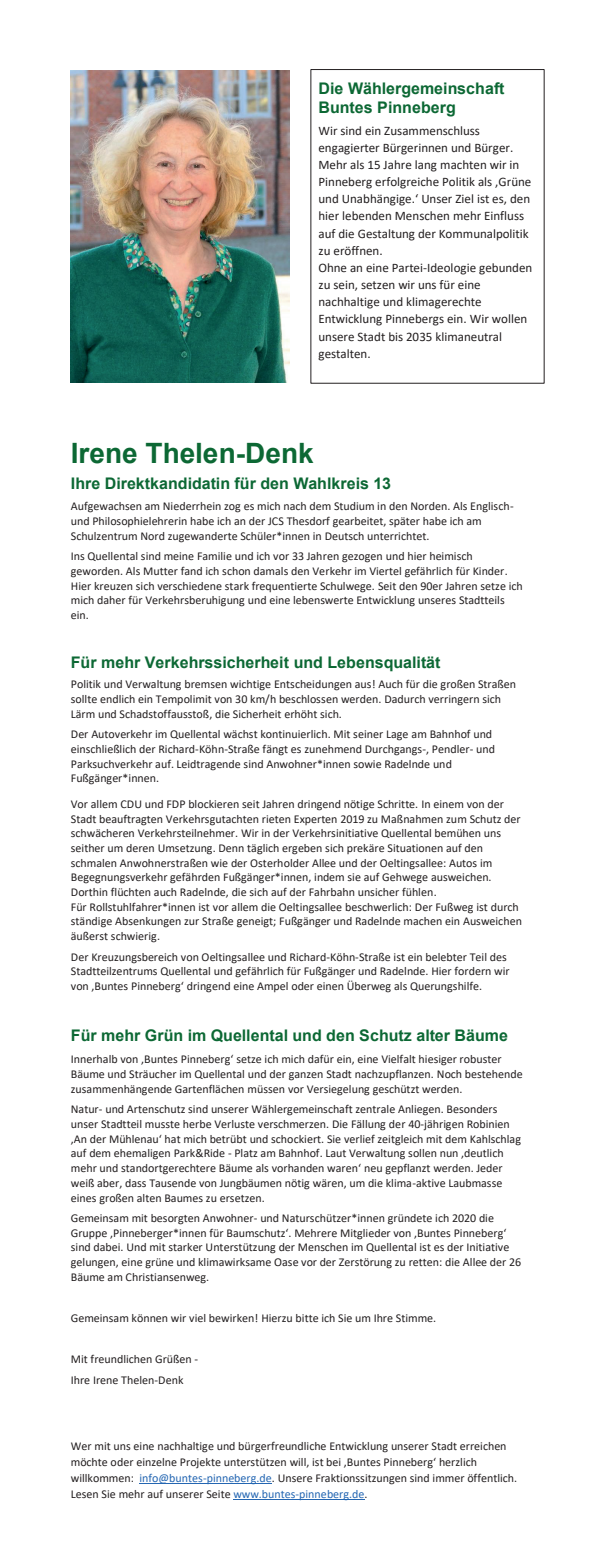
<style>
.page{position:relative;width:596px;height:1560px;background:#fff}
.page>*{position:absolute;margin:0;border:0;box-sizing:border-box;transform-origin:0 0}
.t1{font:700 28px "Arial";color:#0c6834}
.t2{font:700 16px/18.5px "Arial";color:#0c6834}
.t3{font:13px/17.1px "Calibri";color:#231f20}
.t4{font:12px/14.7px "Calibri";color:#231f20}
.s1{color:#2466b2}
</style>
<div class="page">
<img style="left:71px;top:71px;width:218px;height:311px">
<hr style="left:139px;top:1482px;width:133px;height:1px;background:#2466b2">
<hr style="left:233px;top:1498px;width:131px;height:1px;background:#2466b2">
<h2 class="t2" style="left:318px;top:80px;width:187px">Die Wählergemeinschaft<br>Buntes Pinneberg</h2>
<p class="t3" style="left:318px;top:122px;width:215px">Wir sind ein Zusammenschluss engagierter Bürgerinnen und Bürger.<br>Mehr als 15 Jahre lang machten wir in Pinneberg erfolgreiche Politik als ‚Grüne und Unabhängige.‘ Unser Ziel ist es, den hier lebenden Menschen mehr Einfluss auf die Gestaltung der Kommunalpolitik zu eröffnen.<br>Ohne an eine Partei-Ideologie gebunden zu sein, setzen wir uns für eine nachhaltige und klimagerechte Entwicklung Pinnebergs ein. Wir wollen unsere Stadt bis 2035 klimaneutral gestalten.</p>
<h1 class="t1" style="left:71px;top:434px;width:244px">Irene Thelen-Denk</h1>
<h2 class="t2" style="left:71px;top:475px;width:321px">Ihre Direktkandidatin für den Wahlkreis 13</h2>
<p class="t4" style="left:71px;top:499px;width:444px">Aufgewachsen am Niederrhein zog es mich nach dem Studium in den Norden. Als Englisch&shy;und Philosophielehrerin habe ich an der JCS Thesdorf gearbeitet, später habe ich am<br>Schulzentrum Nord zugewanderte Schüler*innen in Deutsch unterrichtet.</p>
<p class="t4" style="left:71px;top:548px;width:453px">Ins Quellental sind meine Familie und ich vor 33 Jahren gezogen und hier heimisch geworden. Als Mutter fand ich schon damals den Verkehr im Viertel gefährlich für Kinder.<br>Hier kreuzen sich verschiedene stark frequentierte Schulwege. Seit den 90er Jahren setze ich mich daher für Verkehrsberuhigung und eine lebenswerte Entwicklung unseres Stadtteils ein.</p>
<h2 class="t2" style="left:71px;top:653px;width:371px">Für mehr Verkehrssicherheit und Lebensqualität</h2>
<p class="t4" style="left:71px;top:676px;width:446px">Politik und Verwaltung bremsen wichtige Entscheidungen aus! Auch für die großen Straßen sollte endlich ein Tempolimit von 30 km/h beschlossen werden. Dadurch verringern sich<br>Lärm und Schadstoffausstoß, die Sicherheit erhöht sich.</p>
<p class="t4" style="left:71px;top:726px;width:425px">Der Autoverkehr im Quellental wächst kontinuierlich. Mit seiner Lage am Bahnhof und einschließlich der Richard-Köhn-Straße fängt es zunehmend Durchgangs-, Pendler- und Parksuchverkehr auf. Leidtragende sind Anwohner*innen sowie Radelnde und Fußgänger*innen.</p>
<p class="t4" style="left:71px;top:796px;width:452px">Vor allem CDU und FDP blockieren seit Jahren dringend nötige Schritte. In einem von der Stadt beauftragten Verkehrsgutachten rieten Experten 2019 zu Maßnahmen zum Schutz der schwächeren Verkehrsteilnehmer. Wir in der Verkehrsinitiative Quellental bemühen uns seither um deren Umsetzung. Denn täglich ergeben sich prekäre Situationen auf den schmalen Anwohnerstraßen wie der Osterholder Allee und der Oeltingsallee: Autos im Begegnungsverkehr gefährden Fußgänger*innen, indem sie auf Gehwege ausweichen.<br>Dorthin flüchten auch Radelnde, die sich auf der Fahrbahn unsicher fühlen.<br>Für Rollstuhlfahrer*innen ist vor allem die Oeltingsallee beschwerlich: Der Fußweg ist durch ständige Absenkungen zur Straße geneigt; Fußgänger und Radelnde machen ein Ausweichen äußerst schwierig.</p>
<p class="t4" style="left:71px;top:948px;width:440px">Der Kreuzungsbereich von Oeltingsallee und Richard-Köhn-Straße ist ein belebter Teil des<br>Stadtteilzentrums Quellental und gefährlich für Fußgänger und Radelnde. Hier fordern wir von ‚Buntes Pinneberg‘ dringend eine Ampel oder einen Überweg als Querungshilfe.</p>
<h2 class="t2" style="left:71px;top:1026px;width:438px">Für mehr Grün im Quellental und den Schutz alter Bäume</h2>
<p class="t4" style="left:71px;top:1051px;width:453px">Innerhalb von ‚Buntes Pinneberg‘ setze ich mich dafür ein, eine Vielfalt hiesiger robuster<br>Bäume und Sträucher im Quellental und der ganzen Stadt nachzupflanzen. Noch bestehende zusammenhängende Gartenflächen müssen vor Versiegelung geschützt werden.</p>
<p class="t4" style="left:71px;top:1101px;width:451px">Natur- und Artenschutz sind unserer Wählergemeinschaft zentrale Anliegen. Besonders unser Stadtteil musste herbe Verluste verschmerzen. Die Fällung der 40-jährigen Robinien ‚An der Mühlenau‘ hat mich betrübt und schockiert. Sie verlief zeitgleich mit dem Kahlschlag auf dem ehemaligen Park&amp;Ride - Platz am Bahnhof. Laut Verwaltung sollen nun ‚deutlich mehr und standortgerechtere Bäume als vorhanden waren‘ neu gepflanzt werden. Jeder weiß aber, dass Tausende von Jungbäumen nötig wären, um die klima-aktive Laubmasse eines großen alten Baumes zu ersetzen.</p>
<p class="t4" style="left:71px;top:1210px;width:451px">Gemeinsam mit besorgten Anwohner- und Naturschützer*innen gründete ich 2020 die Gruppe ‚Pinneberger*innen für Baumschutz‘. Mehrere Mitglieder von ‚Buntes Pinneberg‘ sind dabei. Und mit starker Unterstützung der Menschen im Quellental ist es der Initiative gelungen, eine grüne und klimawirksame Oase vor der Zerstörung zu retten: die Allee der 26<br>Bäume am Christiansenweg.</p>
<p class="t4" style="left:71px;top:1310px;width:366px">Gemeinsam können wir viel bewirken! Hierzu bitte ich Sie um Ihre Stimme.</p>
<p class="t4" style="left:71px;top:1348px;width:129px;line-height:20.8px">Mit freundlichen Grüßen -<br>Ihre Irene Thelen-Denk</p>
<p class="t4" style="left:71px;top:1437px;width:447px;line-height:15.8px">Wer mit uns eine nachhaltige und bürgerfreundliche Entwicklung unserer Stadt erreichen möchte oder einzelne Projekte unterstützen will, ist bei ‚Buntes Pinneberg‘ herzlich willkommen: <span class="s1">info@buntes-pinneberg.de</span>. Unsere Fraktionssitzungen sind immer öffentlich.<br>Lesen Sie mehr auf unserer Seite <span class="s1">www.buntes-pinneberg.de</span>.</p>
</div>
